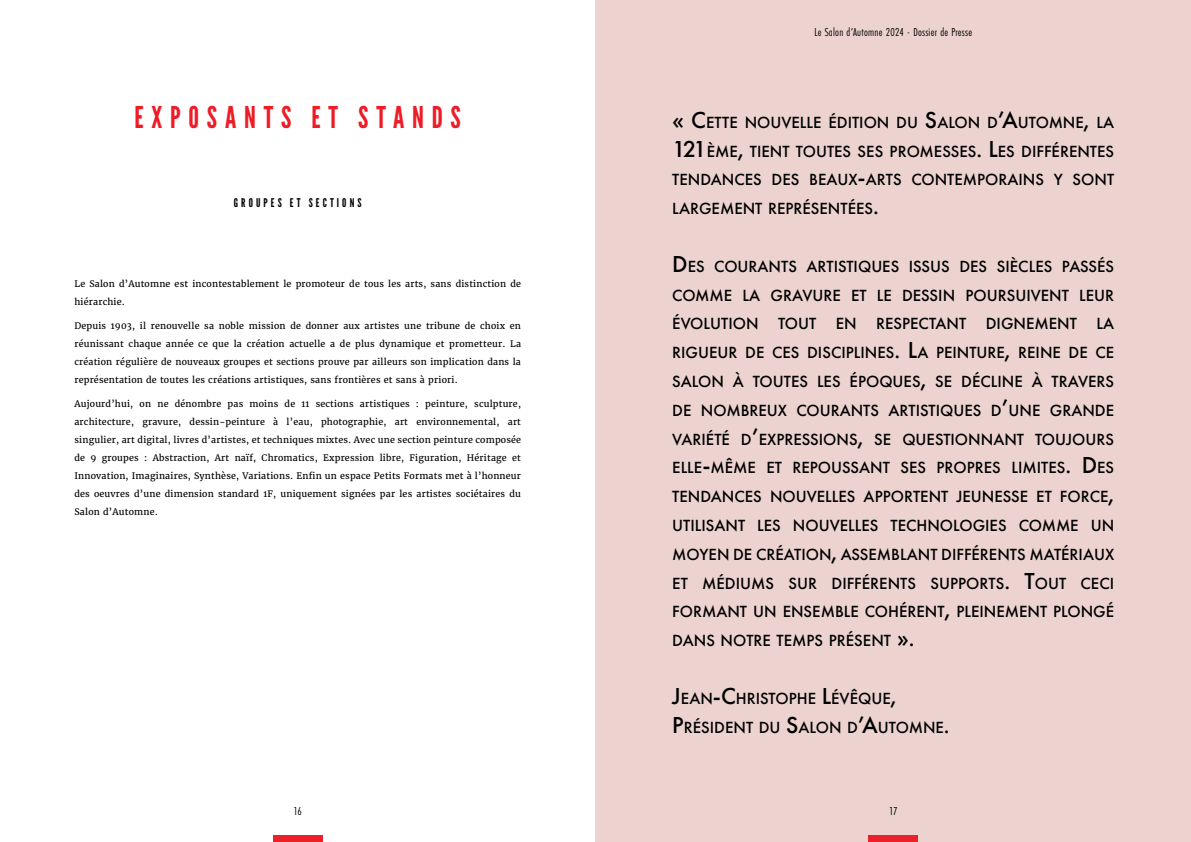
<style>
.page{position:relative;width:1191px;height:842px;background:#fff}
.page>*{position:absolute;margin:0;border:0;box-sizing:border-box;transform-origin:0 0}
.t1{font:30px "League Gothic";letter-spacing:.26em;color:#ed1c27}
.t2{font:500 16.8px/28.8px "Futura PT";color:#000;text-align:justify}
.t3{font:12px "Futura PT Cond";letter-spacing:.02em;color:#000}
.t4{font:12px "League Gothic";letter-spacing:.26em;color:#000}
.t5{font:9px/18px "Merriweather";letter-spacing:.02em;color:#000;text-align:justify}
.s1{font-size:24px}
</style>
<div class="page">
<div style="left:595px;top:0;width:596px;height:842px;background:#ecd3cf"></div>
<div style="left:273px;top:835px;width:49px;height:7px;background:#ec2029"></div>
<div style="left:868px;top:835px;width:50px;height:7px;background:#ec2029"></div>
<h1 class="t1" style="left:135px;top:100px;width:328px">EXPOSANTS ET STANDS</h1>
<h3 class="t4" style="left:234px;top:196px;width:129px">GROUPES ET SECTIONS</h3>
<p class="t5" style="left:74px;top:274px;width:448px">Le Salon d’Automne est incontestablement le promoteur de tous les arts, sans distinction de hiérarchie.</p>
<p class="t5" style="left:74px;top:316px;width:448px">Depuis 1903, il renouvelle sa noble mission de donner aux artistes une tribune de choix en réunissant chaque année ce que la création actuelle a de plus dynamique et prometteur. La création régulière de nouveaux groupes et sections prouve par ailleurs son implication dans la représentation de toutes les créations artistiques, sans frontières et sans à priori.</p>
<p class="t5" style="left:74px;top:394px;width:448px">Aujourd’hui, on ne dénombre pas moins de 11 sections artistiques : peinture, sculpture, architecture, gravure, dessin-peinture à l’eau, photographie, art environnemental, art singulier, art digital, livres d’artistes, et techniques mixtes. Avec une section peinture composée de 9 groupes : Abstraction, Art naïf, Chromatics, Expression libre, Figuration, Héritage et Innovation, Imaginaires, Synthèse, Variations. Enfin un espace Petits Formats met à l’honneur des oeuvres d’une dimension standard 1F, uniquement signées par les artistes sociétaires du Salon d’Automne.</p>
<h3 class="t3" style="left:814px;top:25px;width:159px">Le Salon d’Automne 2024 - Dossier de Presse</h3>
<h2 class="t2" style="left:672px;top:108px;width:443px"><span class="s1">« C</span>ETTE NOUVELLE ÉDITION DU <span class="s1">S</span>ALON D<span class="s1">’A</span>UTOMNE<span class="s1">,</span> LA <span class="s1">121</span>ÈME<span class="s1">,</span> TIENT TOUTES SES PROMESSES<span class="s1">. L</span>ES DIFFÉRENTES TENDANCES DES BEAUX<span class="s1">-</span>ARTS CONTEMPORAINS Y SONT LARGEMENT REPRÉSENTÉES<span class="s1">.</span></h2>
<p class="t2" style="left:672px;top:252px;width:443px"><span class="s1">D</span> ES COURANTS ARTISTIQUES ISSUS DES SIÈCLES PASSÉS COMME LA GRAVURE ET LE DESSIN POURSUIVENT LEUR ÉVOLUTION TOUT EN RESPECTANT DIGNEMENT LA RIGUEUR DE CES DISCIPLINES<span class="s1">. L</span>A PEINTURE<span class="s1">,</span> REINE DE CE SALON À TOUTES LES ÉPOQUES<span class="s1">,</span> SE DÉCLINE À TRAVERS DE NOMBREUX COURANTS ARTISTIQUES D<span class="s1">’</span>UNE GRANDE VARIÉTÉ D<span class="s1">’</span>EXPRESSIONS<span class="s1">,</span> SE QUESTIONNANT TOUJOURS ELLE<span class="s1">-</span>MÊME ET REPOUSSANT SES PROPRES LIMITES<span class="s1">. D</span> ES TENDANCES NOUVELLES APPORTENT JEUNESSE ET FORCE<span class="s1">, </span>UTILISANT LES NOUVELLES TECH NOLOGIES COMME UN MOYEN DE CRÉATION<span class="s1">,</span> ASSEMBLANT DIFFÉRENTS MATÉRIAUX ET MÉDIUMS SUR DIFFÉRENTS SUPPORTS<span class="s1">. T</span>OUT CECI FORMANT UN ENSEMBLE COH ÉRENT<span class="s1">,</span> PLEINEMENT PLONGÉ DANS NOTRE TEMPS PRÉSENT <span class="s1">».</span></p>
<h2 class="t2" style="left:672px;top:684px;width:279px"><span class="s1">J</span>EAN<span class="s1">-C</span>H RISTOPH E <span class="s1">L</span>ÉVÊQUE<span class="s1">,<br>P</span>RÉSIDENT DU <span class="s1">S</span>ALON D<span class="s1">’A</span>UTOMNE<span class="s1">.</span></h2>
<h3 class="t3" style="left:293px;top:804px;width:10px">16</h3>
<h3 class="t3" style="left:889px;top:804px;width:10px">17</h3>
</div>
